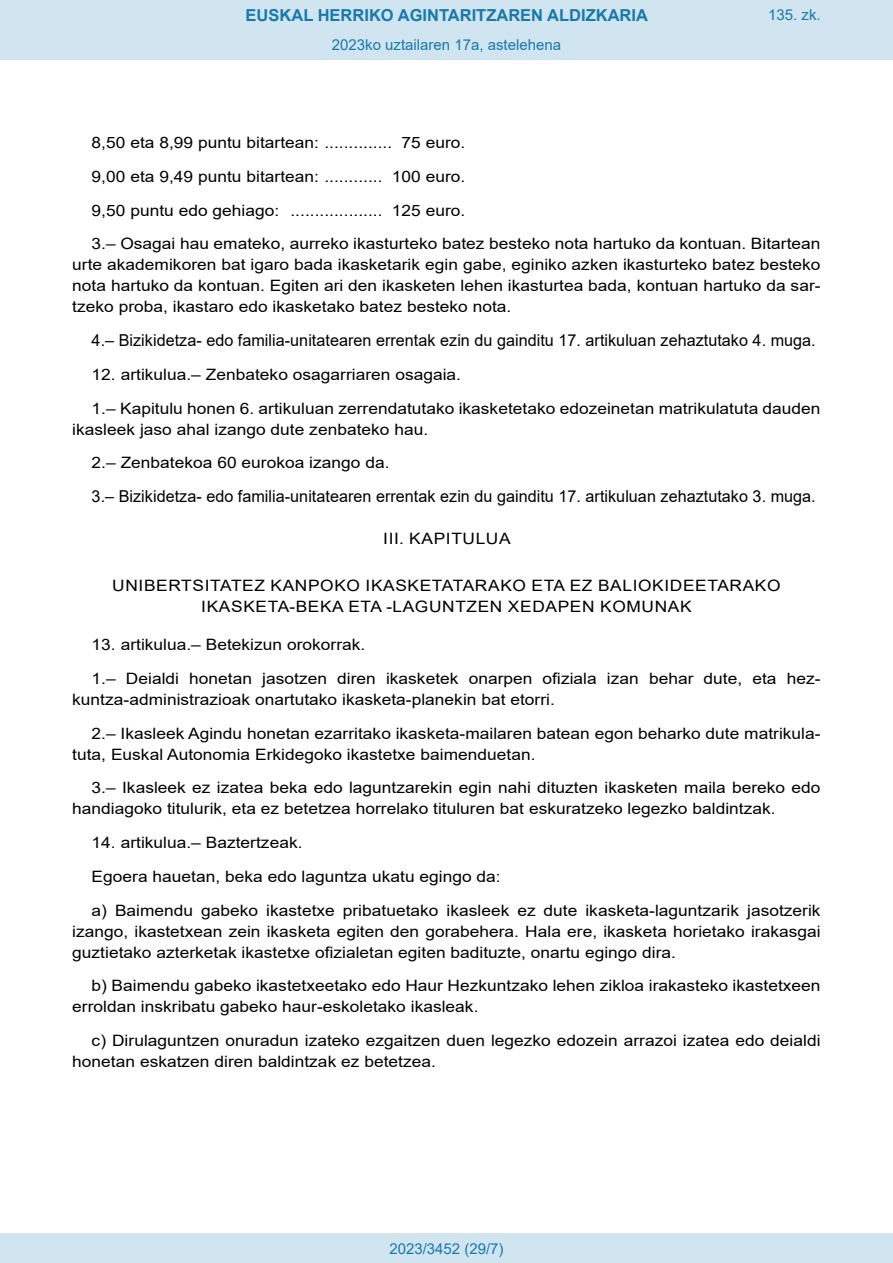
<style>
.page{position:relative;width:893px;height:1263px;background:#fff}
.page>*{position:absolute;margin:0;border:0;box-sizing:border-box;transform-origin:0 0}
.BOPVDetalle{font:16.5px "Arial";color:#000}
.t1{font:700 16.5px "Arial";color:#1879ad}
.BOPVDetalle-2{font:15.6px/21px "Arial";color:#000;scale:1.11 1}
.BOPVClave{font:15.6px/21px "Arial";letter-spacing:.035em;color:#000;text-align:center;scale:1.11 1}
.Paginacion_Centro{font:15px "Arial";color:#1879ad}
</style>
<div class="page">
<div style="left:0;top:0;width:893px;height:60px;background:#d0e5f0"></div>
<div style="left:0;top:1233px;width:893px;height:30px;background:#d0e5f0"></div>
<p class="t1" style="left:246px;top:3px;width:404px">EUSKAL HERRIKO AGINTARITZAREN ALDIZKARIA</p>
<p class="Paginacion_Centro" style="left:332px;top:35px;width:231px">2023ko uztailaren 17a, astelehena</p>
<p class="Paginacion_Centro" style="left:768px;top:5px;width:54px">135. zk.</p>
<p class="BOPVDetalle-2" style="left:92px;top:132px;width:338px">8,50 eta 8,99 puntu bitartean: .............. 75 euro.</p>
<p class="BOPVDetalle-2" style="left:92px;top:166px;width:338px">9,00 eta 9,49 puntu bitartean: ............ 100 euro.</p>
<p class="BOPVDetalle-2" style="left:92px;top:200px;width:338px">9,50 puntu edo gehiago: ................... 125 euro.</p>
<p class="BOPVDetalle-2" style="left:72px;top:233px;width:676px;text-align:justify;text-indent:19px">3.– Osagai hau emateko, aurreko ikasturteko batez besteko nota hartuko da kontuan. Bitartean urte akademikoren bat igaro bada ikasketarik egin gabe, eginiko azken ikasturteko batez besteko nota hartuko da kontuan. Egiten ari den ikasketen lehen ikasturtea bada, kontuan hartuko da sar&shy;tzeko proba, ikastaro edo ikasketako batez besteko nota.</p>
<p class="BOPVDetalle" style="left:92px;top:329px;width:726px">4.– Bizikidetza- edo familia-unitatearen errentak ezin du gainditu 17. artikuluan zehaztutako 4. muga.</p>
<p class="BOPVDetalle-2" style="left:92px;top:364px;width:334px">12. artikulua.– Zenbateko osagarriaren osagaia.</p>
<p class="BOPVDetalle-2" style="left:72px;top:398px;width:676px;text-indent:19px">1.– Kapitulu honen 6. artikuluan zerrendatutako ikasketetako edozeinetan matrikulatuta dauden ikasleek jaso ahal izango dute zenbateko hau.</p>
<p class="BOPVDetalle-2" style="left:92px;top:452px;width:270px">2.– Zenbatekoa 60 eurokoa izango da.</p>
<p class="BOPVDetalle" style="left:92px;top:485px;width:726px">3.– Bizikidetza- edo familia-unitatearen errentak ezin du gainditu 17. artikuluan zehaztutako 3. muga.</p>
<p class="BOPVClave" style="left:383px;top:528px;width:116px">III. KAPITULUA</p>
<p class="BOPVClave" style="left:112px;top:575px;width:604px">UNIBERTSITATEZ KANPOKO IKASKETATARAKO ETA EZ BALIOKIDEETARAKO<br>IKASKETA-BEKA ETA -LAGUNTZEN XEDAPEN KOMUNAK</p>
<p class="BOPVDetalle-2" style="left:92px;top:634px;width:248px">13. artikulua.– Betekizun orokorrak.</p>
<p class="BOPVDetalle-2" style="left:72px;top:668px;width:676px;text-indent:19px">1.– Deialdi honetan jasotzen diren ikasketek onarpen ofiziala izan behar dute, eta hez&shy;kuntza-administrazioak onartutako ikasketa-planekin bat etorri.</p>
<p class="BOPVDetalle-2" style="left:72px;top:722px;width:676px;text-indent:19px">2.– Ikasleek Agindu honetan ezarritako ikasketa-mailaren batean egon beharko dute matrikula&shy;tuta, Euskal Autonomia Erkidegoko ikastetxe baimenduetan.</p>
<p class="BOPVDetalle-2" style="left:72px;top:777px;width:676px;text-indent:19px">3.– Ikasleek ez izatea beka edo laguntzarekin egin nahi dituzten ikasketen maila bereko edo handiagoko titulurik, eta ez betetzea horrelako tituluren bat eskuratzeko legezko baldintzak.</p>
<p class="BOPVDetalle-2" style="left:92px;top:832px;width:191px">14. artikulua.– Baztertzeak.</p>
<p class="BOPVDetalle-2" style="left:92px;top:866px;width:370px">Egoera hauetan, beka edo laguntza ukatu egingo da:</p>
<p class="BOPVDetalle-2" style="left:72px;top:899px;width:676px;text-align:justify;text-indent:19px">a) Baimendu gabeko ikastetxe pribatuetako ikasleek ez dute ikasketa-laguntzarik jasotzerik izango, ikastetxean zein ikasketa egiten den gorabehera. Hala ere, ikasketa horietako irakasgai guztietako azterketak ikastetxe ofizialetan egiten badituzte, onartu egingo dira.</p>
<p class="BOPVDetalle-2" style="left:72px;top:975px;width:676px;text-indent:19px">b) Baimendu gabeko ikastetxeetako edo Haur Hezkuntzako lehen zikloa irakasteko ikastetxeen erroldan inskribatu gabeko haur-eskoletako ikasleak.</p>
<p class="BOPVDetalle-2" style="left:72px;top:1030px;width:676px;text-indent:19px">c) Dirulaguntzen onuradun izateko ezgaitzen duen legezko edozein arrazoi izatea edo deialdi honetan eskatzen diren baldintzak ez betetzea.</p>
<p class="Paginacion_Centro" style="left:389px;top:1238px;width:116px">2023/3452 (29/7)</p>
</div>
